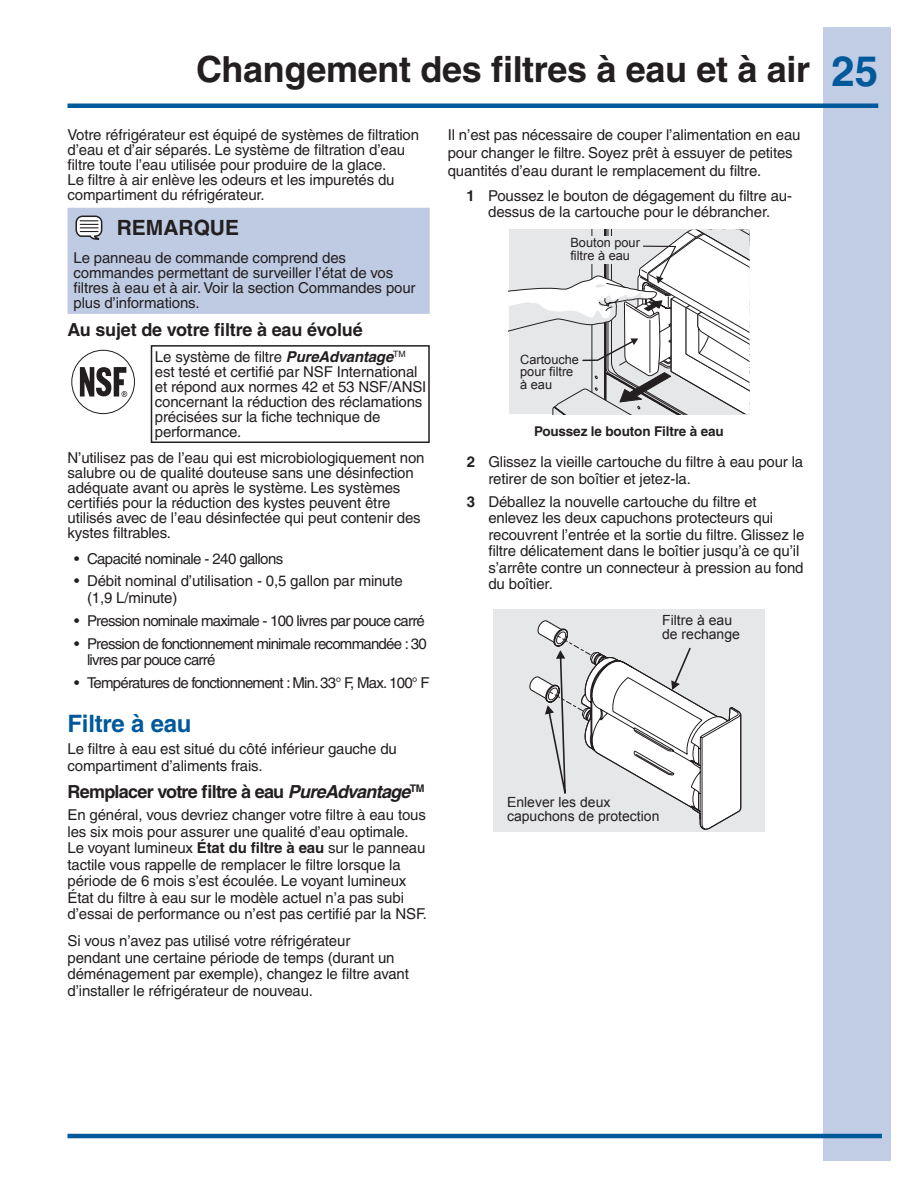
<style>
.page{position:relative;width:918px;height:1188px;background:#fff}
.page>*{position:absolute;margin:0;border:0;box-sizing:border-box;transform-origin:0 0}
.ID_Heading_Odd{font:700 36px "Helvetica";letter-spacing:-.01em;color:#231f20}
.ID_Major_Heading{font:700 24px "Helvetica";letter-spacing:-.01em;color:#00599b}
.t1{font:700 21px "Helvetica";color:#231f20}
.ID_1st_Level_Sub_Hea{font:700 18px "Helvetica";letter-spacing:-.04em;color:#231f20}
.ID_1st_Level_Sub_Hea-2{font:700 18px "Helvetica";letter-spacing:-.01em;color:#231f20}
.ID_Body_Text{font:15px/15px "Helvetica";letter-spacing:-.01em;color:#231f20}
.ID_Numbered_Text{font:15px/16.5px "Helvetica";letter-spacing:-.01em;color:#231f20}
.ID_Bullet_Text{font:15px/16.5px "Helvetica";letter-spacing:-.05em;color:#231f20}
.ID_Note_Important_Te{font:15px/15px "Helvetica";letter-spacing:-.01em;color:#231f20}
.ID_Bullet_Text-2{font:15px/16.5px "Helvetica";letter-spacing:-.01em;color:#231f20}
.t2{font:13.95px/14px "Arial";color:#231f20}
.ID_Graphic_Tags{font:700 13.5px "Helvetica";letter-spacing:-.01em;color:#231f20}
.t3{font:12.75px/12.8px "Arial";color:#231f20}
.s1{font-size:42px;color:#00599b}
.s2{font-weight:700}
.s3{font-weight:700;font-style:italic}
.s4{font-style:italic}
</style>
<div class="page">
<div style="left:824px;top:27px;width:67px;height:1134px;background:#c1cde5"></div>
<hr style="left:68px;top:104px;width:810px;height:4px;background:#00599b">
<hr style="left:68px;top:1134px;width:814px;height:4px;background:#00599b">
<div style="left:493px;top:609px;width:271px;height:223px;background:#e6e7e9"></div>
<svg style="left:529px;top:620px;width:213px;height:210px"></svg>
<svg style="left:509px;top:230px;width:241px;height:184px"></svg>
<div style="left:582px;top:236px;width:39px;height:28px;background:#e6e7e9"></div>
<div style="left:68px;top:208px;width:362px;height:106px;background:#bfcbe3"></div>
<div style="left:72px;top:350px;width:63px;height:64px;border:1px solid #231f20;border-radius:50%"></div>
<svg style="left:80px;top:367px;width:47px;height:30px"></svg>
<div style="left:151px;top:345px;width:279px;height:98px;border:2px solid #231f20"></div>
<p class="ID_Heading_Odd" style="left:196px;top:47px;width:684px">Changement des filtres à eau et à air <span class="s1">25</span></p>
<p class="ID_Body_Text" style="left:68px;top:127px;width:353px">Votre réfrigérateur est équipé de systèmes de filtration d’eau et d’air séparés. Le système de filtration d’eau filtre toute l’eau utilisée pour produire de la glace.<br>Le filtre à air enlève les odeurs et les impuretés du compartiment du réfrigérateur.</p>
<p class="ID_Body_Text" style="left:448px;top:126px;width:354px;line-height:18px">Il n’est pas nécessaire de couper l’alimentation en eau pour changer le filtre. Soyez prêt à essuyer de petites quantités d’eau durant le remplacement du filtre.</p>
<p class="ID_Numbered_Text" style="left:467px;top:187px;width:327px;text-align:center"><span class="s2">1</span> Poussez le bouton de dégagement du filtre au&shy;dessus de la cartouche pour le débrancher.</p>
<p class="t1" style="left:117px;top:214px;width:124px">REMARQUE</p>
<p class="ID_Note_Important_Te" style="left:74px;top:250px;width:344px">Le panneau de commande comprend des commandes permettant de surveiller l’état de vos filtres à eau et à air. Voir la section Commandes pour plus d’informations.</p>
<p class="t3" style="left:570px;top:236px;width:71px">Bouton pour filtre à eau</p>
<p class="ID_1st_Level_Sub_Hea-2" style="left:68px;top:318px;width:297px">Au sujet de votre filtre à eau évolué</p>
<p class="ID_Body_Text" style="left:155px;top:349px;width:273px">Le système de filtre <span class="s3">PureAdvantage</span><sup>TM </sup>est testé et certifié par NSF International et répond aux normes 42 et 53 NSF/ANSI concernant la réduction des réclamations précisées sur la fiche technique de performance.</p>
<p class="ID_Body_Text" style="left:68px;top:451px;width:359px">N’utilisez pas de l’eau qui est microbiologiquement non salubre ou de qualité douteuse sans une désinfection adéquate avant ou après le système. Les systèmes certifiés pour la réduction des kystes peuvent être utilisés avec de l’eau désinfectée qui peut contenir des kystes filtrables.</p>
<p class="ID_Bullet_Text" style="left:74px;top:550px;width:211px">• Capacité nominale - 240 gallons</p>
<p class="ID_Bullet_Text-2" style="left:87px;top:573px;width:317px;text-indent:-13px">• Débit nominal d’utilisation - 0,5 gallon par minute (1,9 L/minute)</p>
<p class="ID_Bullet_Text" style="left:74px;top:612px;width:352px">• Pression nominale maximale - 100 livres par pouce carré</p>
<p class="ID_Bullet_Text" style="left:87px;top:635px;width:341px;text-indent:-13px">• Pression de fonctionnement minimale recommandée : 30 livres par pouce carré</p>
<p class="ID_Bullet_Text" style="left:74px;top:675px;width:357px">• Températures de fonctionnement : Min. 33° F, Max. 100° F</p>
<p class="ID_Major_Heading" style="left:68px;top:709px;width:126px">Filtre à eau</p>
<p class="ID_Body_Text" style="left:68px;top:741px;width:331px;line-height:16.5px">Le filtre à eau est situé du côté inférieur gauche du compartiment d’aliments frais.</p>
<p class="ID_1st_Level_Sub_Hea" style="left:68px;top:781px;width:359px">Remplacer votre filtre à eau <span class="s4">PureAdvantage</span><sup>TM</sup></p>
<p class="ID_Body_Text" style="left:68px;top:806px;width:361px;line-height:16.5px">En général, vous devriez changer votre filtre à eau tous les six mois pour assurer une qualité d’eau optimale.<br>Le voyant lumineux <span class="s2">État du filtre à eau</span> sur le panneau tactile vous rappelle de remplacer le filtre lorsque la période de 6 mois s’est écoulée. Le voyant lumineux État du filtre à eau sur le modèle actuel n’a pas subi d’essai de performance ou n’est pas certifié par la NSF.</p>
<p class="ID_Body_Text" style="left:68px;top:933px;width:343px;line-height:16.5px">Si vous n’avez pas utilisé votre réfrigérateur<br>pendant une certaine période de temps (durant un déménagement par exemple), changez le filtre avant d’installer le réfrigérateur de nouveau.</p>
<p class="t3" style="left:520px;top:353px;width:60px">Cartouche pour filtre à eau</p>
<p class="ID_Graphic_Tags" style="left:534px;top:423px;width:191px">Poussez le bouton Filtre à eau</p>
<p class="ID_Numbered_Text" style="left:488px;top:454px;width:316px;text-indent:-22px"><span class="s2">2</span> Glissez la vieille cartouche du filtre à eau pour la retirer de son boîtier et jetez-la.</p>
<p class="ID_Numbered_Text" style="left:488px;top:493px;width:317px;text-indent:-22px"><span class="s2">3</span> Déballez la nouvelle cartouche du filtre et enlevez les deux capuchons protecteurs qui recouvrent l’entrée et la sortie du filtre. Glissez le filtre délicatement dans le boîtier jusqu’à ce qu’il s’arrête contre un connecteur à pression au fond du boîtier.</p>
<p class="t2" style="left:662px;top:613px;width:79px">Filtre à eau de rechange</p>
<p class="t2" style="left:507px;top:796px;width:154px">Enlever les deux capuchons de protection</p>
</div>
